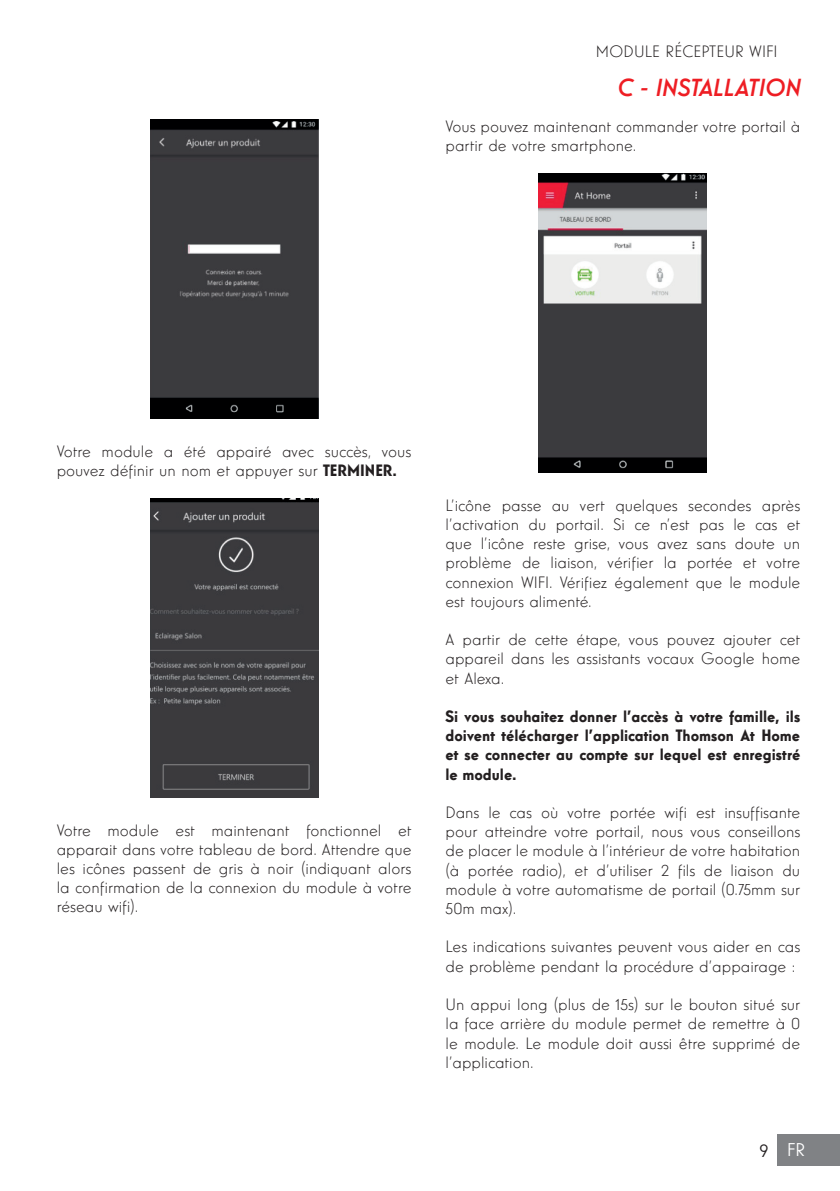
<style>
.page{position:relative;width:840px;height:1191px;background:#fff}
.page>*{position:absolute;margin:0;border:0;box-sizing:border-box;transform-origin:0 0}
.t1{font:italic 500 24px "Windlesham Pro";color:#ee1d23}
.t2{font:18px "Windlesham Pro Regular 5";color:#fff}
.t3{font:16px/19.2px "Windlesham Pro Regular 6";color:#231f20;text-align:justify}
.t4{font:16px/19.2px "Windlesham Pro Regular 4";color:#231f20;text-align:justify}
.s1{font-family:"Windlesham Pro Regular 4"}
.s2{color:#231f20}
</style>
<div class="page">
<div style="left:777px;top:1134px;width:62px;height:31px;background:#808285"></div>
<img style="left:150px;top:119px;width:168px;height:299px">
<img style="left:150px;top:498px;width:168px;height:299px">
<img style="left:538px;top:173px;width:168px;height:299px">
<p class="t3" style="left:595px;top:41px;width:183px">MODULE RÉCEPTEUR WIFI</p>
<h1 class="t1" style="left:616px;top:72px;width:185px">C - INSTALLATION</h1>
<p class="t3" style="left:445px;top:116px;width:356px">Vous pouvez maintenant commander votre portail à partir de votre smartphone.</p>
<p class="t3" style="left:57px;top:441px;width:356px">Votre module a été appairé avec succès, vous pouvez définir un nom et appuyer sur <span class="s1">TERMINER.</span></p>
<p class="t3" style="left:57px;top:820px;width:356px">Votre module est maintenant fonctionnel et apparait dans votre tableau de bord. Attendre que les icônes passent de gris à noir (indiquant alors la confirmation de la connexion du module à votre réseau wifi).</p>
<p class="t3" style="left:445px;top:495px;width:356px">L’icône passe au vert quelques secondes après l’activation du portail. Si ce n’est pas le cas et que l’icône reste grise, vous avez sans doute un problème de liaison, vérifier la portée et votre connexion WIFI. Vérifiez également que le module est toujours alimenté.</p>
<p class="t3" style="left:445px;top:630px;width:356px">A partir de cette étape, vous pouvez ajouter cet appareil dans les assistants vocaux Google home et Alexa.</p>
<p class="t4" style="left:445px;top:706px;width:356px">Si vous souhaitez donner l’accès à votre famille, ils doivent télécharger l’application Thomson At Home et se connecter au compte sur lequel est enregistré le module.</p>
<p class="t3" style="left:445px;top:802px;width:356px">Dans le cas où votre portée wifi est insuffisante pour atteindre votre portail, nous vous conseillons de placer le module à l’intérieur de votre habitation (à portée radio), et d’utiliser 2 fils de liaison du module à votre automatisme de portail (0.75mm sur 50m max).</p>
<p class="t3" style="left:445px;top:937px;width:356px">Les indications suivantes peuvent vous aider en cas de problème pendant la procédure d’appairage :</p>
<p class="t3" style="left:445px;top:994px;width:356px">Un appui long (plus de 15s) sur le bouton situé sur la face arrière du module permet de remettre à 0 le module. Le module doit aussi être supprimé de l’application.</p>
<p class="t2" style="left:759px;top:1137px;width:47px"><span class="s2">9</span> FR</p>
</div>
